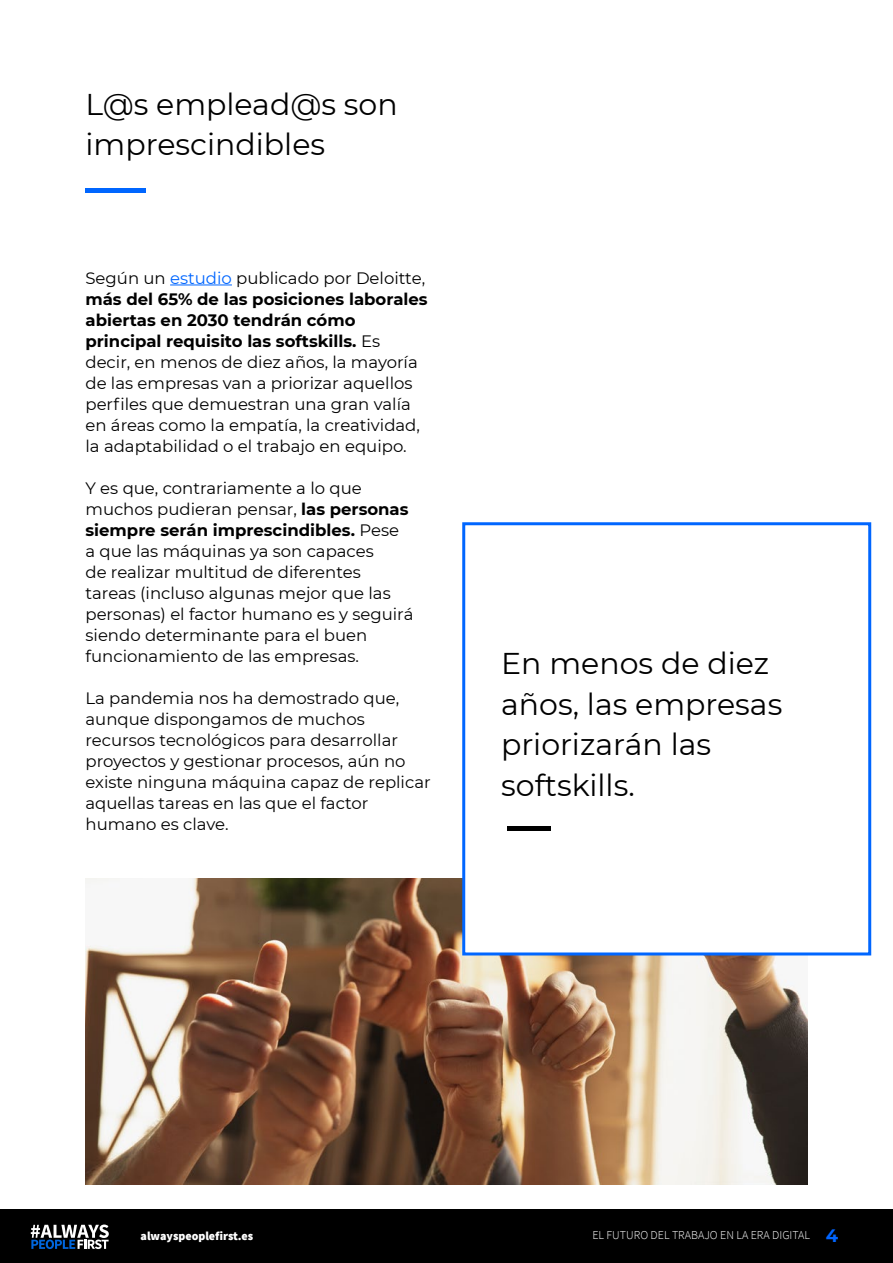
<style>
.page{position:relative;width:893px;height:1263px;background:#fff}
.page>*{position:absolute;margin:0;border:0;box-sizing:border-box;transform-origin:0 0}
.t1{font:30px/40.5px "Montserrat";color:#000}
.t2{font:16.5px/21px "Montserrat";color:#000}
.t3{font:300 12px "Source Sans Pro";color:#fff}
.t4{font:900 12px "Source Sans Pro";color:#fff}
.s1{color:#06f}
.s2{font-weight:700}
.s3{font-family:"Montserrat";font-weight:700;font-size:18px;color:#0065ff}
</style>
<div class="page">
<div style="left:1px;top:1209px;width:892px;height:54px;background:#000"></div>
<svg style="left:31px;top:1224px;width:78px;height:25px"></svg>
<img style="left:86px;top:878px;width:721px;height:306px">
<hr style="left:86px;top:188px;width:60px;height:4px;background:#06f">
<hr style="left:170px;top:285px;width:62px;height:1px;background:#06f">
<div style="left:462px;top:522px;width:409px;height:433px;background:#fff;border:3px solid #06f"></div>
<div style="left:507px;top:826px;width:43px;height:5px;background:#000"></div>
<h1 class="t1" style="left:86px;top:83px;width:314px">L@s emplead@s son imprescindibles</h1>
<p class="t2" style="left:86px;top:267px;width:344px">Según un <span class="s1">estudio</span> publicado por Deloitte, <span class="s2">más del 65% de las posiciones laborales abiertas en 2030 tendrán cómo principal requisito las softskills.</span> Es decir, en menos de diez años, la mayoría de las empresas van a priorizar aquellos perfiles que demuestran una gran valía en áreas como la empatía, la creatividad, la adaptabilidad o el trabajo en equipo.</p>
<p class="t2" style="left:86px;top:477px;width:329px">Y es que, contrariamente a lo que muchos pudieran pensar, <span class="s2">las personas siempre serán imprescindibles.</span> Pese<br>a que las máquinas ya son capaces<br>de realizar multitud de diferentes tareas (incluso algunas mejor que las personas) el factor humano es y seguirá siendo determinante para el buen funcionamiento de las empresas.</p>
<p class="t2" style="left:86px;top:687px;width:347px">La pandemia nos ha demostrado que, aunque dispongamos de muchos recursos tecnológicos para desarrollar proyectos y gestionar procesos, aún no existe ninguna máquina capaz de replicar aquellas tareas en las que el factor humano es clave.</p>
<h1 class="t1" style="left:501px;top:642px;width:283px">En menos de diez años, las empresas priorizarán las softskills.</h1>
<p class="t4" style="left:141px;top:1227px;width:114px">alwayspeoplefirst.es</p>
<p class="t3" style="left:592px;top:1227px;width:247px">EL FUTURO DEL TRABAJO EN LA ERA DIGITAL <span class="s3">4</span></p>
</div>
